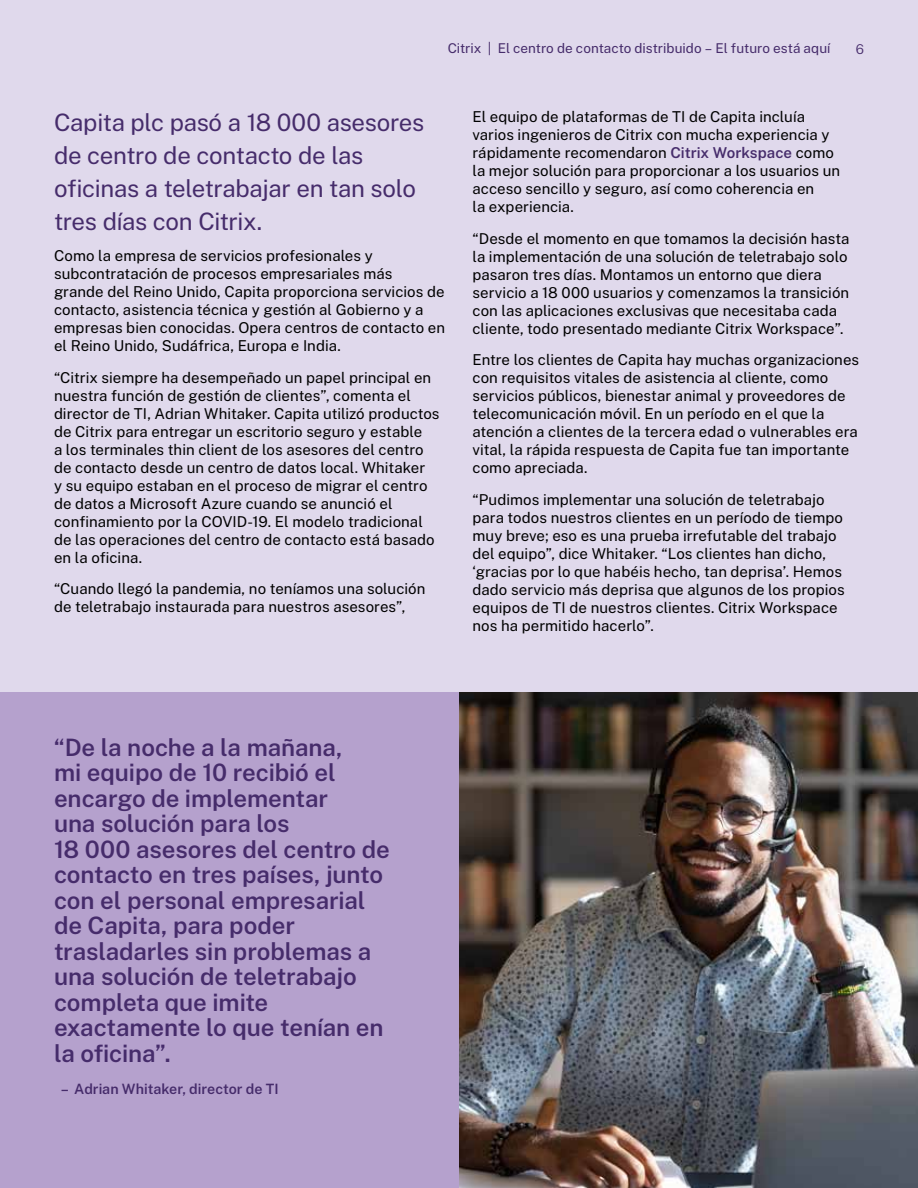
<style>
.page{position:relative;width:918px;height:1188px;background:#fff}
.page>*{position:absolute;margin:0;border:0;box-sizing:border-box;transform-origin:0 0}
.t1{font:600 24px/25.5px "Public Sans";letter-spacing:-.005em;color:#462c6b}
.t2{font:24px/33px "Public Sans";letter-spacing:-.01em;color:#462c6b}
.t3{font:15px/18px "Public Sans";letter-spacing:.005em;color:#000}
.t4{font:600 14.25px "Public Sans";color:#462c6b}
.t5{font:13.5px "Public Sans";color:#462c6b}
.t6{font:300 13.5px "Public Sans";color:#462c6b}
.s1{font-weight:600;color:#462c6b}
</style>
<div class="page">
<div style="left:0;top:0;width:918px;height:815px;background:#e0d9ec"></div>
<div style="left:0;top:692px;width:459px;height:496px;background:#b5a1cd"></div>
<img style="left:459px;top:692px;width:459px;height:496px">
<p class="t5" style="left:448px;top:38px;width:384px">Citrix | El centro de contacto distribuido – El futuro está aquí</p>
<p class="t6" style="left:856px;top:39px;width:10px">6</p>
<h1 class="t2" style="left:54px;top:104px;width:372px">Capita plc pasó a 18 000 asesores de centro de contacto de las oficinas a teletrabajar en tan solo tres días con Citrix.</h1>
<p class="t3" style="left:54px;top:246px;width:393px">Como la empresa de servicios profesionales y subcontratación de procesos empresariales más grande del Reino Unido, Capita proporciona servicios de contacto, asistencia técnica y gestión al Gobierno y a empresas bien conocidas. Opera centros de contacto en el Reino Unido, Sudáfrica, Europa e India.</p>
<p class="t3" style="left:54px;top:367px;width:387px">“Citrix siempre ha desempeñado un papel principal en nuestra función de gestión de clientes”, comenta el director de TI, Adrian Whitaker. Capita utilizó productos de Citrix para entregar un escritorio seguro y estable<br>a los terminales thin client de los asesores del centro de contacto desde un centro de datos local. Whitaker<br>y su equipo estaban en el proceso de migrar el centro de datos a Microsoft Azure cuando se anunció el confinamiento por la COVID-19. El modelo tradicional de las operaciones del centro de contacto está basado en la oficina.</p>
<p class="t3" style="left:54px;top:579px;width:373px">“Cuando llegó la pandemia, no teníamos una solución de teletrabajo instaurada para nuestros asesores”,</p>
<p class="t3" style="left:472px;top:107px;width:369px">El equipo de plataformas de TI de Capita incluía varios ingenieros de Citrix con mucha experiencia y rápidamente recomendaron <span class="s1">Citrix Workspace</span> como la mejor solución para proporcionar a los usuarios un acceso sencillo y seguro, así como coherencia en<br>la experiencia.</p>
<p class="t3" style="left:472px;top:228px;width:378px">“Desde el momento en que tomamos la decisión hasta la implementación de una solución de teletrabajo solo pasaron tres días. Montamos un entorno que diera servicio a 18 000 usuarios y comenzamos la transición con las aplicaciones exclusivas que necesitaba cada cliente, todo presentado mediante Citrix Workspace”.</p>
<p class="t3" style="left:472px;top:350px;width:388px">Entre los clientes de Capita hay muchas organizaciones con requisitos vitales de asistencia al cliente, como servicios públicos, bienestar animal y proveedores de telecomunicación móvil. En un período en el que la atención a clientes de la tercera edad o vulnerables era vital, la rápida respuesta de Capita fue tan importante como apreciada.</p>
<p class="t3" style="left:472px;top:489px;width:374px">“Pudimos implementar una solución de teletrabajo para todos nuestros clientes en un período de tiempo muy breve; eso es una prueba irrefutable del trabajo del equipo”, dice Whitaker. “Los clientes han dicho, ‘gracias por lo que habéis hecho, tan deprisa’. Hemos dado servicio más deprisa que algunos de los propios equipos de TI de nuestros clientes. Citrix Workspace nos ha permitido hacerlo”.</p>
<p class="t1" style="left:54px;top:733px;width:337px">“De la noche a la mañana,<br>mi equipo de 10 recibió el encargo de implementar<br>una solución para los<br>18 000 asesores del centro de contacto en tres países, junto con el personal empresarial de Capita, para poder trasladarles sin problemas a una solución de teletrabajo completa que imite exactamente lo que tenían en la oficina”.</p>
<p class="t4" style="left:61px;top:1078px;width:219px">– Adrian Whitaker, director de TI</p>
</div>
